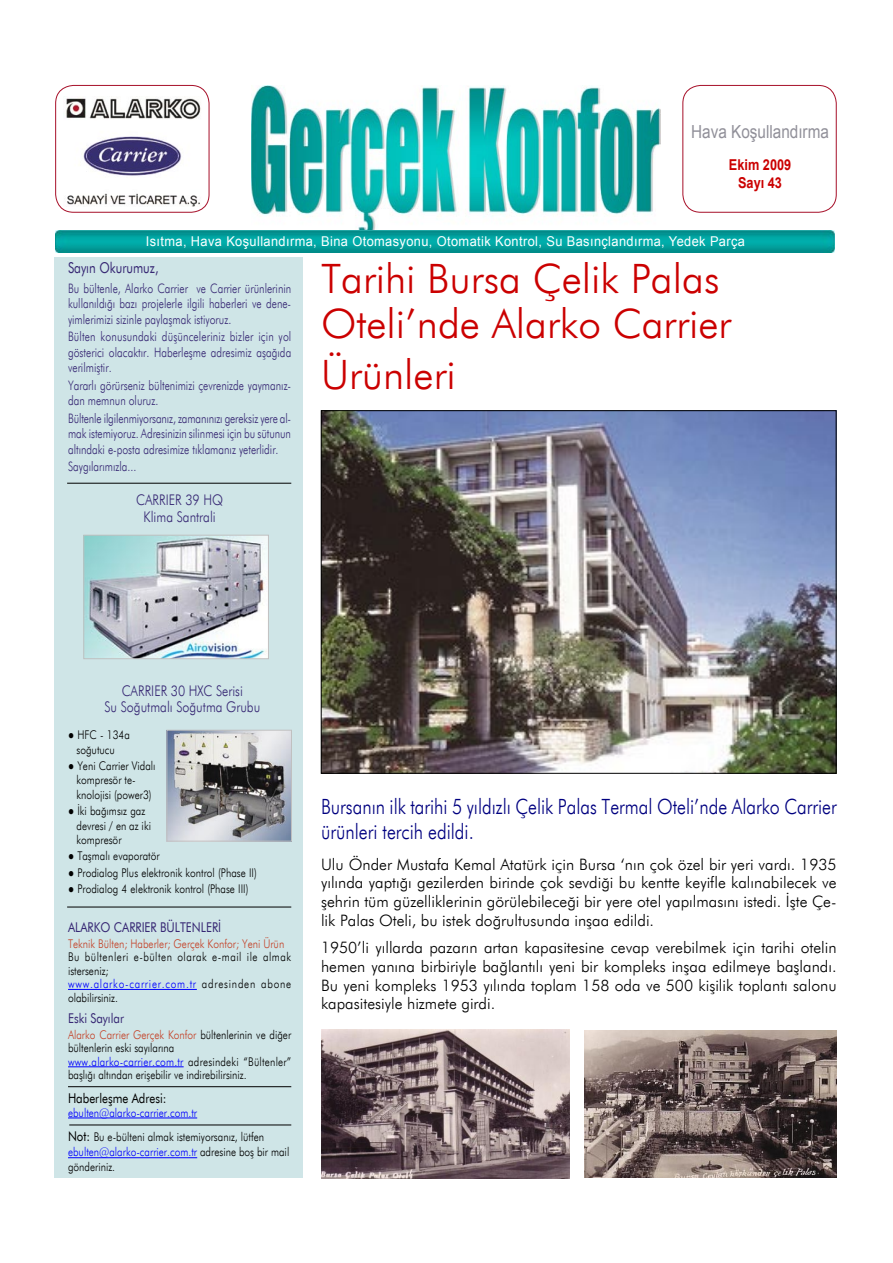
<style>
.page{position:relative;width:893px;height:1263px;background:#fff}
.page>*{position:absolute;margin:0;border:0;box-sizing:border-box;transform-origin:0 0}
.Başlık{font:300 40.5px/45px "Futura BT";color:#cb0000}
.Spot1{font:300 21px/25.2px "Futura BT";color:#000080;scale:.85 1}
.t1{font:18px "Arial";color:#919099;scale:.85 1}
.DüzMetin{font:300 15.75px/18.8px "Futura BT";color:#000;text-align:justify}
.t2{font:15px "Futura BT";color:#372874;scale:.8 1}
.t3{font:700 15px "Arial";color:#cb0000;scale:.85 1}
.t4{font:300 14.7px "Futura BT";color:#372874;scale:.85 1}
.t5{font:13.5px "Arial";letter-spacing:.03em;color:#fff;scale:.95 1}
.t6{font:13.5px "Futura BT";color:#372874;scale:.85 1}
.t7{font:13.5px "Futura BT";color:#000;scale:.85 1}
.t8{font:300 13.05px/15.5px "Futura BT";color:#372874;text-align:justify;scale:.8 1}
.t9{font:300 12px/14.4px "Futura BT";color:#000;scale:.85 1}
.t10{font:300 12px/13.5px "Futura BT";letter-spacing:.07em;color:#000;scale:.85 1}
.t11{font:300 12px/13.5px "Futura BT";letter-spacing:.05em;color:#000;scale:.85 1}
.t12{font:300 12px "Futura BT";color:#c44127;scale:.85 1}
.t13{font:300 12px "Futura BT";color:#00f;scale:.85 1}
.s1{font-family:"Tahoma";font-weight:400}
.s2{color:#00f}
.s3{color:#c44127}
.s4{font-weight:400;font-size:13.5px}
</style>
<div class="page">
<div style="left:54px;top:257px;width:249px;height:921px;background:#cfe5e7"></div>
<img style="left:252px;top:85px;width:408px;height:146px">
<hr style="left:68px;top:1118px;width:129px;height:1px;background:#00f">
<hr style="left:68px;top:1086px;width:223px;height:1px;background:#000">
<hr style="left:68px;top:989px;width:129px;height:1px;background:#00f">
<hr style="left:68px;top:1066px;width:116px;height:1px;background:#00f">
<hr style="left:67px;top:907px;width:224px;height:1px;background:#000">
<hr style="left:69px;top:1125px;width:222px;height:1px;background:#000">
<svg style="left:55px;top:85px;width:155px;height:127px"></svg>
<svg style="left:682px;top:85px;width:155px;height:127px"></svg>
<hr style="left:68px;top:1157px;width:129px;height:1px;background:#00f">
<hr style="left:67px;top:483px;width:224px;height:1px;background:#000">
<img style="left:55px;top:231px;width:779px;height:22px">
<img style="left:86px;top:537px;width:181px;height:120px">
<div style="left:84px;top:535px;width:185px;height:124px;border:1px solid #c0c0c0"></div>
<img style="left:323px;top:412px;width:511px;height:359px">
<img style="left:321px;top:1030px;width:249px;height:148px">
<img style="left:585px;top:1030px;width:252px;height:148px">
<img style="left:169px;top:732px;width:121px;height:107px">
<div style="left:167px;top:730px;width:125px;height:111px;border:1px solid #c0c0c0"></div>
<p class="t1" style="left:691px;top:120px;width:164px">Hava Koşullandırma</p>
<p class="t3" style="left:729px;top:154px;width:75px">Ekim 2009</p>
<p class="t3" style="left:738px;top:172px;width:53px">Sayı 43</p>
<p class="t5" style="left:146px;top:233px;width:632px">Isıtma, Hava Koşullandırma, Bina Otomasyonu, Otomatik Kontrol, Su Basınçlandırma, Yedek Parça</p>
<p class="Başlık" style="left:321px;top:256px;width:412px">Tarihi Bursa Çelik Palas<br>Oteli’nde Alarko Carrier</p>
<p class="Başlık" style="left:321px;top:352px;width:136px">Ürünleri</p>
<p class="t2" style="left:68px;top:259px;width:115px">Sayın Okurumuz,</p>
<p class="t8" style="left:68px;top:280px;width:281px">Bu bültenle, Alarko Carrier ve Carrier ürünlerinin kullanıldığı bazı projelerle ilgili haberleri ve dene&shy;yimlerimizi sizinle paylaşmak istiyoruz.</p>
<p class="t8" style="left:68px;top:329px;width:281px">Bülten konusundaki düşünceleriniz bizler için yol gösterici olacaktır. Haberleşme adresimiz aşağıda verilmiştir.</p>
<p class="t8" style="left:68px;top:377px;width:281px">Yararlı görürseniz bültenimizi çevrenizde yaymanız&shy;dan memnun oluruz.</p>
<p class="t8" style="left:68px;top:410px;width:281px">Bültenle ilgilenmiyorsanız, zamanınızı gereksiz yere al&shy;mak istemiyoruz. Adresinizin silinmesi için bu sütunun altındaki e-posta adresimize tıklamanız yeterlidir.</p>
<p class="t8" style="left:68px;top:459px;width:87px">Saygılarımızla...</p>
<p class="t4" style="left:136px;top:491px;width:104px">CARRIER 39 HQ</p>
<p class="t4" style="left:144px;top:507px;width:86px">Klima Santrali</p>
<p class="t4" style="left:122px;top:682px;width:144px">CARRIER 30 HXC Serisi</p>
<p class="t4" style="left:104px;top:698px;width:185px">Su Soğutmalı Soğutma Grubu</p>
<p class="t9" style="left:68px;top:727px;width:74px;text-align:center"><span class="s1">●</span> HFC - 134a soğutucu</p>
<p class="t9" style="left:77px;top:758px;width:95px;text-indent:-9px"><span class="s1">●</span> Yeni Carrier Vidalı kompresör te&shy;knolojisi (power3)</p>
<p class="t9" style="left:77px;top:804px;width:89px;text-indent:-9px"><span class="s1">●</span> İki bağımsız gaz devresi / en az iki kompresör</p>
<p class="t9" style="left:68px;top:849px;width:109px"><span class="s1">●</span> Taşmalı evaporatör</p>
<p class="t9" style="left:68px;top:865px;width:224px"><span class="s1">●</span> Prodialog Plus elektronik kontrol (Phase II)</p>
<p class="t9" style="left:68px;top:882px;width:214px"><span class="s1">●</span> Prodialog 4 elektronik kontrol (Phase III)</p>
<p class="t6" style="left:68px;top:919px;width:182px">ALARKO CARRIER BÜLTENLERİ</p>
<p class="t12" style="left:68px;top:936px;width:256px">Teknik Bülten; Haberler; Gerçek Konfor; Yeni Ürün</p>
<p class="t11" style="left:68px;top:950px;width:264px">Bu bültenleri e-bülten olarak e-mail ile almak isterseniz;</p>
<p class="t10" style="left:68px;top:977px;width:264px"><span class="s2">www.alarko-carrier.com.tr</span> adresinden abone olabilirsiniz.</p>
<p class="t6" style="left:68px;top:1010px;width:67px">Eski Sayılar</p>
<p class="t9" style="left:68px;top:1027px;width:264px;line-height:13.5px"><span class="s3">Alarko Carrier Gerçek Konfor</span> bültenlerinin ve diğer bültenlerin eski sayılarına</p>
<p class="t9" style="left:68px;top:1054px;width:264px;line-height:13.5px"><span class="s2">www.alarko-carrier.com.tr</span> adresindeki “Bültenler” başlığı altından erişebilir ve indirebilirsiniz.</p>
<p class="t7" style="left:68px;top:1090px;width:117px">Haberleşme Adresi:</p>
<p class="t13" style="left:68px;top:1105px;width:153px">ebulten@alarko-carrier.com.tr</p>
<p class="t9" style="left:68px;top:1129px;width:262px;line-height:15px"><span class="s4">Not:</span> Bu e-bülteni almak istemiyorsanız, lütfen <span class="s2">ebulten@alarko-carrier.com.tr</span> adresine boş bir mail gönderiniz.</p>
<p class="Spot1" style="left:321px;top:794px;width:608px">Bursanın ilk tarihi 5 yıldızlı Çelik Palas Termal Oteli’nde Alarko Carrier ürünleri tercih edildi.</p>
<p class="DüzMetin" style="left:321px;top:854px;width:517px">Ulu Önder Mustafa Kemal Atatürk için Bursa ‘nın çok özel bir yeri vardı. 1935 yılında yaptığı gezilerden birinde çok sevdiği bu kentte keyifle kalınabilecek ve şehrin tüm güzelliklerinin görülebileceği bir yere otel yapılmasını istedi. İşte Çe&shy;lik Palas Oteli, bu istek doğrultusunda inşaa edildi.</p>
<p class="DüzMetin" style="left:321px;top:938px;width:517px">1950’li yıllarda pazarın artan kapasitesine cevap verebilmek için tarihi otelin hemen yanına birbiriyle bağlantılı yeni bir kompleks inşaa edilmeye başlandı.<br>Bu yeni kompleks 1953 yılında toplam 158 oda ve 500 kişilik toplantı salonu kapasitesiyle hizmete girdi.</p>
</div>
